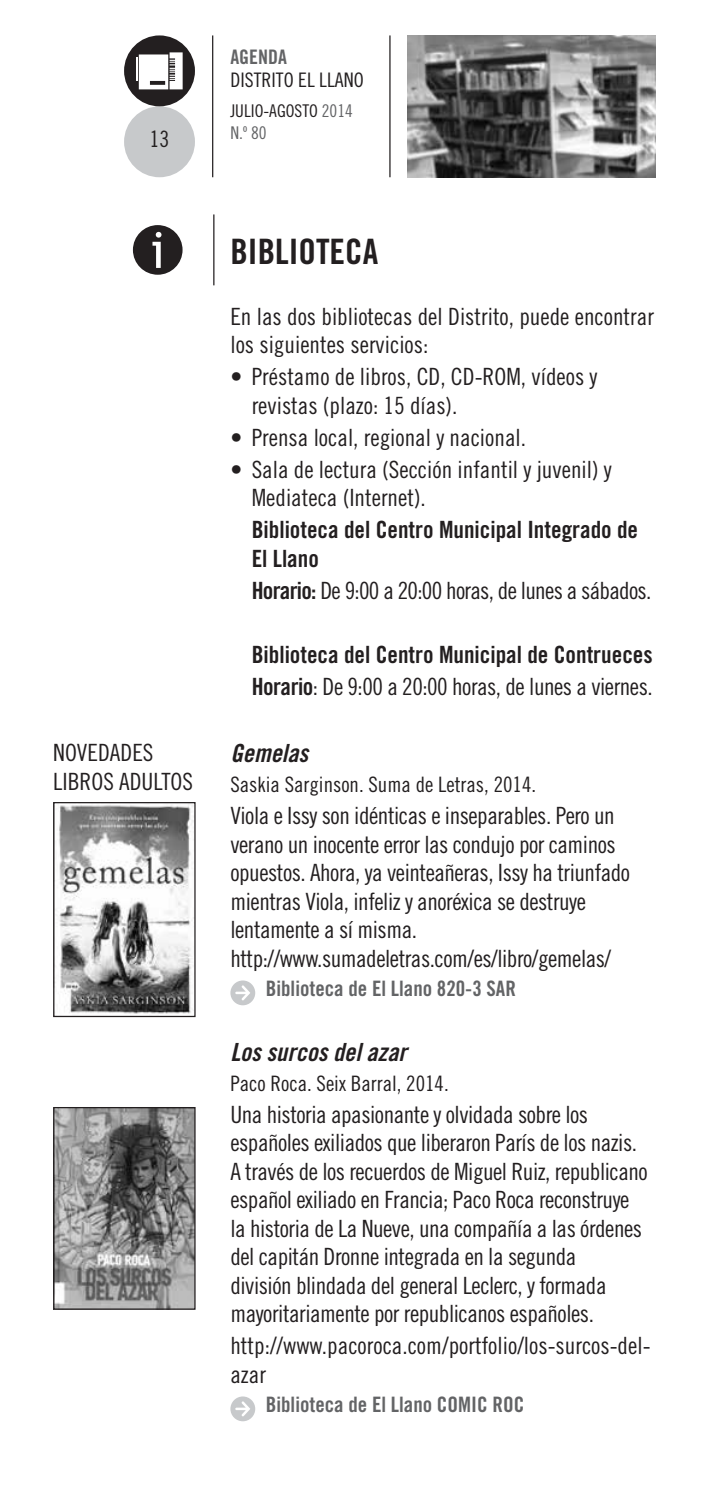
<style>
.page{position:relative;width:709px;height:1489px;background:#fff}
.page>*{position:absolute;margin:0;border:0;box-sizing:border-box;transform-origin:0 0}
.t1{font:35px "Trade Gothic LT Std Bd Cn 20";color:#231f20}
.t2{font:25px "Trade Gothic LT Std Bd Cn 20 Obl";color:#231f20}
.t3{font:23.75px/28.5px "Trade Gothic LT Std Cn 18";letter-spacing:-.02em;color:#231f20}
.t4{font:23.75px/28.5px "Trade Gothic LT Std Cn 18";color:#231f20}
.t5{font:23.75px/28.5px "Trade Gothic LT Std Bd Cn 20";color:#231f20}
.t6{font:22.5px "Trade Gothic LT Std Cn 18";color:#231f20}
.t7{font:21.25px "Trade Gothic LT Std Cn 18";color:#231f20}
.t8{font:21.25px "Trade Gothic LT Std Bd Cn 20";color:#636466}
.t9{font:20px "Trade Gothic LT Std Cn 18";color:#231f20}
.t10{font:20px "Trade Gothic LT Std Bd Cn 20";color:#636466}
.t11{font:17.5px/22.5px "Trade Gothic LT Std Cn 18";color:#231f20}
.s1{color:#636466}
.s2{font-family:"Trade Gothic LT Std Bd Cn 20"}
</style>
<div class="page">
<hr style="left:212px;top:35px;width:1px;height:142px;background:#231f20">
<hr style="left:389px;top:35px;width:1px;height:142px;background:#231f20">
<div style="left:124px;top:106px;width:71px;height:71px;background:#c7c9cb;border-radius:50%"></div>
<div style="left:124px;top:35px;width:71px;height:71px;background:#231f20;border-radius:50%"></div>
<svg style="left:139px;top:52px;width:44px;height:37px;background:#dadada"></svg>
<hr style="left:136px;top:57px;width:2px;height:24px;background:#fff">
<img style="left:407px;top:35px;width:249px;height:142px">
<hr style="left:213px;top:214px;width:1px;height:71px;background:#231f20">
<div style="left:133px;top:225px;width:49px;height:50px;background:#231f20;border-radius:50%"></div>
<svg style="left:152px;top:232px;width:9px;height:36px"></svg>
<img style="left:56px;top:804px;width:138px;height:210px">
<div style="left:53px;top:802px;width:143px;height:215px;border:1px solid #231f20"></div>
<div style="left:230px;top:980px;width:25px;height:25px;background:#c7c9cb;border-radius:50%"></div>
<svg style="left:235px;top:985px;width:15px;height:15px"></svg>
<img style="left:55px;top:1108px;width:139px;height:199px">
<div style="left:53px;top:1106px;width:143px;height:203px;border:1px solid #231f20"></div>
<div style="left:230px;top:1396px;width:25px;height:25px;background:#c7c9cb;border-radius:50%"></div>
<svg style="left:235px;top:1401px;width:15px;height:15px"></svg>
<p class="t6" style="left:149px;top:126px;width:21px">13</p>
<p class="t4" style="left:53px;top:738px;width:141px">NOVEDADES<br>LIBROS ADULTOS</p>
<p class="t10" style="left:230px;top:45px;width:58px">AGENDA</p>
<p class="t9" style="left:230px;top:68px;width:135px">DISTRITO EL LLANO</p>
<p class="t11" style="left:230px;top:99px;width:124px">JULIO-AGOSTO <span class="s1">2014<br>N.º 80</span></p>
<h1 class="t1" style="left:230px;top:230px;width:33px">Biblioteca</h1>
<p class="t4" style="left:230px;top:302px;width:425px">En las dos bibliotecas del Distrito, puede encontrar los siguientes servicios:</p>
<p class="t4" style="left:252px;top:362px;width:347px;text-indent:-21px">• Préstamo de libros, CD, CD-ROM, vídeos y revistas (plazo: 15 días).</p>
<p class="t4" style="left:230px;top:423px;width:297px">• Prensa local, regional y nacional.</p>
<p class="t4" style="left:252px;top:455px;width:362px;text-indent:-21px">• Sala de lectura (Sección infantil y juvenil) y<br>Mediateca (Internet).</p>
<p class="t5" style="left:252px;top:515px;width:388px">Biblioteca del Centro Municipal Integrado de<br>El Llano</p>
<p class="t3" style="left:252px;top:576px;width:401px"><span class="s2">Horario:</span> De 9:00 a 20:00 horas, de lunes a sábados.</p>
<p class="t5" style="left:252px;top:640px;width:402px">Biblioteca del Centro Municipal de Contrueces</p>
<p class="t3" style="left:252px;top:672px;width:402px"><span class="s2">Horario</span>: De 9:00 a 20:00 horas, de lunes a viernes.</p>
<p class="t2" style="left:230px;top:738px;width:79px">Gemelas</p>
<p class="t7" style="left:230px;top:772px;width:307px">Saskia Sarginson. Suma de Letras, 2014.</p>
<p class="t3" style="left:230px;top:801px;width:401px">Viola e Issy son idénticas e inseparables. Pero un verano un inocente error las condujo por caminos opuestos. Ahora, ya veinteañeras, Issy ha triunfado mientras Viola, infeliz y anoréxica se destruye lentamente a sí misma. http://www.sumadeletras.com/es/libro/gemelas/</p>
<p class="t8" style="left:266px;top:975px;width:252px">Biblioteca de El Llano 820-3 SAR</p>
<p class="t2" style="left:230px;top:1037px;width:178px">Los surcos del azar</p>
<p class="t7" style="left:230px;top:1070px;width:220px">Paco Roca. Seix Barral, 2014.</p>
<p class="t3" style="left:230px;top:1099px;width:419px">Una historia apasionante y olvidada sobre los españoles exiliados que liberaron París de los nazis.<br>A través de los recuerdos de Miguel Ruiz, republicano español exiliado en Francia; Paco Roca reconstruye la historia de La Nueve, una compañía a las órdenes del capitán Dronne integrada en la segunda<br>división blindada del general Leclerc, y formada mayoritariamente por republicanos españoles.</p>
<p class="t4" style="left:230px;top:1331px;width:422px">http://www.pacoroca.com/portfolio/los-surcos-del&shy;azar</p>
<p class="t8" style="left:266px;top:1391px;width:260px">Biblioteca de El Llano COMIC ROC</p>
</div>
